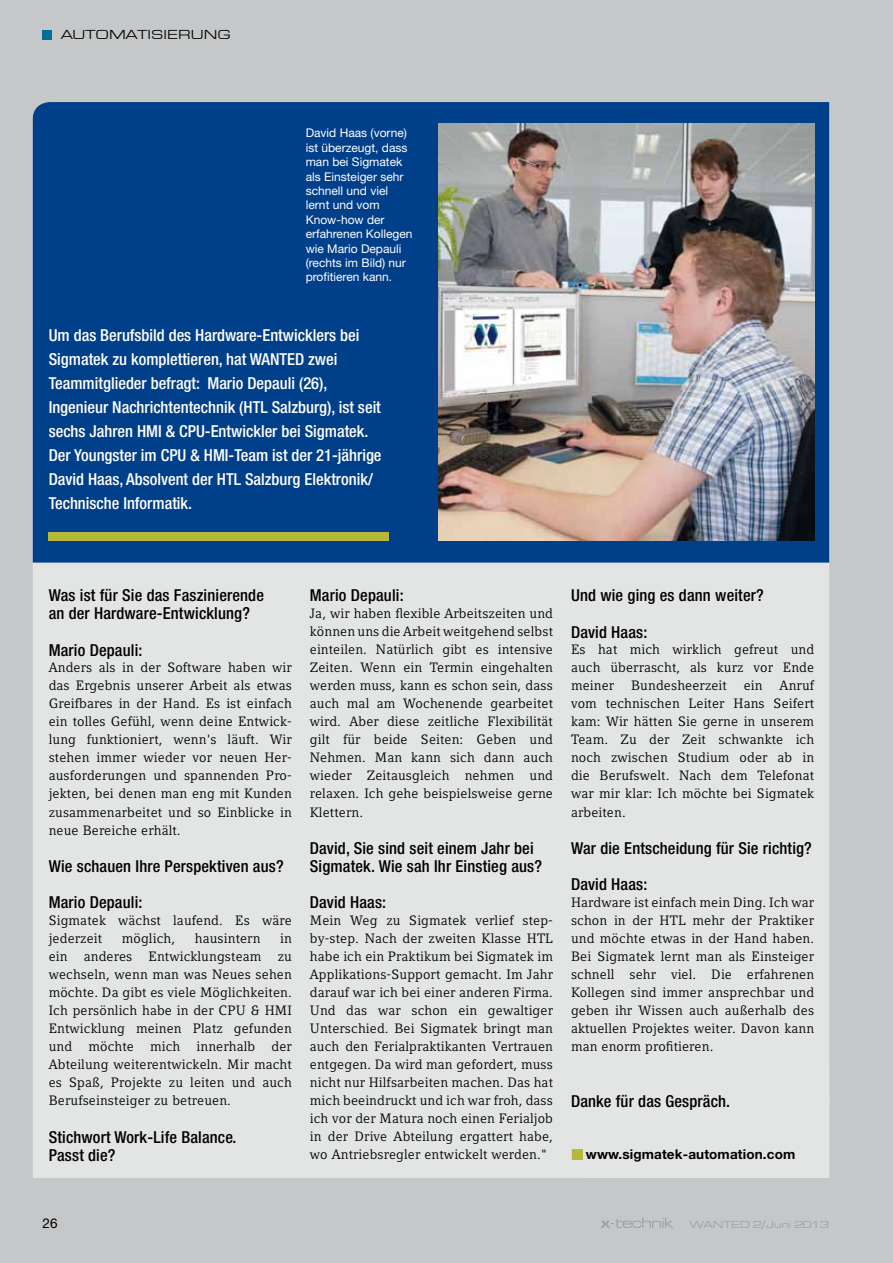
<style>
.page{position:relative;width:893px;height:1263px;background:#c6c7c8}
.page>*{position:absolute;margin:0;border:0;box-sizing:border-box;transform-origin:0 0}
.t1{font:500 condensed 16.5px/18px "Helvetica Neue";letter-spacing:.01em;color:#000}
.t2{font:500 condensed 16.5px/24px "Helvetica Neue";color:#fff}
.t3{font:13.5px/18px "Compatil Letter LT Pro";letter-spacing:.01em;color:#000;text-align:justify}
.t4{font:700 13.5px "Helvetica Neue";letter-spacing:.01em;color:#000}
.t5{font:13.5px "Eurostile Extended Roman DTC";color:#000}
.t6{font:13.5px "Helvetica Neue";color:#000}
.t7{font:12px/14.4px "Helvetica Neue";color:#fff}
.t8{font:10.5px "Eurostile Extended Roman DTC";letter-spacing:-.01em;color:#9c9e9f}
.s1{font-family:"Verdana"}
</style>
<div class="page">
<svg style="left:601px;top:1218px;width:72px;height:10px"></svg>
<div style="left:43px;top:30px;width:9px;height:9px;background:#006f9a"></div>
<div style="left:33px;top:563px;width:796px;height:615px;background:#e3e4e4"></div>
<div style="left:33px;top:102px;width:796px;height:461px;background:#003f8a"></div>
<img style="left:438px;top:124px;width:376px;height:417px">
<div style="left:49px;top:532px;width:340px;height:9px;background:#b6b839"></div>
<svg style="left:572px;top:1149px;width:10px;height:10px"></svg>
<p class="t5" style="left:61px;top:28px;width:171px">AUTOMATISIERUNG</p>
<p class="t7" style="left:306px;top:126px;width:108px">David Haas (vorne) ist überzeugt, dass man bei Sigmatek als Einsteiger sehr schnell und viel lernt und vom<br>Know-how der erfahrenen Kollegen wie Mario Depauli (rechts im Bild) nur profitieren kann.</p>
<p class="t2" style="left:49px;top:323px;width:312px">Um das Berufsbild des Hardware-Entwicklers bei<br>Sigmatek zu komplettieren, hat Wante</p>
<p class="t2" style="left:49px;top:347px;width:334px;text-indent:246px">d zwei Teammitglieder befragt: Mario Depauli (26), Ingenieur Nachrichtentechnik (HTL Salzburg), ist seit sechs Jahren HMI &amp; CPU-Entwickler bei Sigmatek.<br>Der Youngster im CPU &amp; HMI-Team ist der 21-jährige David Haas, Absolvent der HTL Salzburg Elektronik/ Technische Informatik.</p>
<p class="t1" style="left:49px;top:586px;width:217px">Was ist für Sie das Faszinierende an der Hardware-Entwicklung?</p>
<p class="t1" style="left:49px;top:640px;width:95px">Mario Depauli:</p>
<p class="t3" style="left:49px;top:658px;width:245px">Anders als in der Software haben wir das Ergebnis unserer Arbeit als etwas Greifbares in der Hand. Es ist einfach ein tolles Gefühl, wenn deine Entwick&shy;lung funktioniert, wenn's läuft. Wir stehen immer wieder vor neuen Her&shy;ausforderungen und spannenden Pro&shy;jekten, bei denen man eng mit Kunden zusammenarbeitet und so Einblicke in neue Bereiche erhält.</p>
<p class="t1" style="left:49px;top:848px;width:236px;line-height:36.2px">Wie schauen Ihre Perspektiven aus?<br>Mario Depauli:</p>
<p class="t3" style="left:49px;top:911px;width:245px">Sigmatek wächst laufend. Es wäre jederzeit</p>
<p class="t3" style="left:122px;top:929px;width:55px">möglich,</p>
<p class="t3" style="left:195px;top:929px;width:67px">hausintern</p>
<p class="t3" style="left:49px;top:929px;width:245px;text-indent:231px">in ein anderes Entwicklungsteam zu wechseln, wenn man was Neues sehen möchte. Da gibt es viele Möglichkeiten.<br>Ich persönlich habe in der CPU &amp; HMI Entwicklung meinen Platz gefunden und möchte mich innerhalb der Abteilung weiterentwickeln. Mir macht es Spaß, Projekte zu leiten und auch Berufseinsteiger zu betreuen.</p>
<p class="t1" style="left:49px;top:1128px;width:189px">Stichwort Work-Life Balance.<br>Passt die?</p>
<p class="t1" style="left:310px;top:586px;width:95px">Mario Depauli:</p>
<p class="t3" style="left:310px;top:604px;width:245px">Ja, wir haben flexible Arbeitszeiten und können uns die Arbeit weitgehend selbst einteilen. Natürlich gibt es intensive Zeiten. Wenn ein Termin eingehalten werden muss, kann es schon sein, dass auch mal am Wochenende gearbeitet wird. Aber diese zeitliche Flexibilität gilt für beide Seiten: Geben und Nehmen. Man kann sich dann auch wieder Zeitausgleich nehmen und relaxen. Ich gehe beispielsweise gerne Klettern.</p>
<p class="t1" style="left:310px;top:839px;width:234px">David, Sie sind seit einem Jahr bei<br>Sigmatek. Wie sah Ihr Einstieg aus?</p>
<p class="t1" style="left:310px;top:893px;width:78px">David Haas:</p>
<p class="t3" style="left:310px;top:911px;width:245px">Mein Weg zu Sigmatek verlief step&shy;by-step. Nach der zweiten Klasse HTL habe ich ein Praktikum bei Sigmatek im Applikations-Support gemacht. Im Jahr darauf war ich bei einer anderen Firma.<br>Und das war schon ein gewaltiger Unterschied. Bei Sigmatek bringt man auch den Ferialpraktikanten Vertrauen entgegen. Da wird man gefordert, muss nicht nur Hilfsarbeiten machen. Das hat mich beeindruckt und ich war froh, dass ich vor der Matura noch einen Ferialjob in der Drive Abteilung ergattert habe, wo Antriebsregler entwickelt werden."</p>
<p class="t1" style="left:571px;top:577px;width:194px;line-height:36.2px">Und wie ging es dann weiter?<br>David Haas:</p>
<p class="t3" style="left:571px;top:640px;width:245px">Es hat mich wirklich gefreut und auch überrascht, als kurz vor Ende meiner</p>
<p class="t3" style="left:571px;top:677px;width:245px;text-indent:209px">Anruf vom technischen Leiter Hans Seifert kam: Wir hätten Sie gerne in unserem Team. Zu der Zeit schwankte ich noch zwischen Studium oder ab in die Berufswelt. Nach dem Telefonat war mir klar: Ich möchte bei Sigmatek arbeiten.</p>
<p class="t1" style="left:571px;top:830px;width:242px;line-height:36.2px">War die Entscheidung für Sie richtig?<br>David Haas:</p>
<p class="t3" style="left:571px;top:893px;width:245px">Hardware ist einfach mein Ding. Ich war schon in der HTL mehr der Praktiker und möchte etwas in der Hand haben.<br>Bei Sigmatek lernt man als Einsteiger schnell sehr viel. Die erfahrenen Kollegen sind immer ansprechbar und geben ihr Wissen auch außerhalb des aktuellen Projektes weiter. Davon kann man enorm profitieren.</p>
<p class="t3" style="left:631px;top:677px;width:97px">Bundesheerzeit</p>
<p class="t3" style="left:744px;top:677px;width:20px">ein</p>
<p class="t1" style="left:571px;top:1092px;width:161px">Danke für das Gespräch.</p>
<p class="t4" style="left:586px;top:1146px;width:211px">www.sigmatek-automation.com</p>
<p class="t6" style="left:43px;top:1215px;width:17px">26</p>
<p class="t8" style="left:690px;top:1219px;width:141px">WANTED 2<span class="s1">/</span>JUNI 2013</p>
</div>
